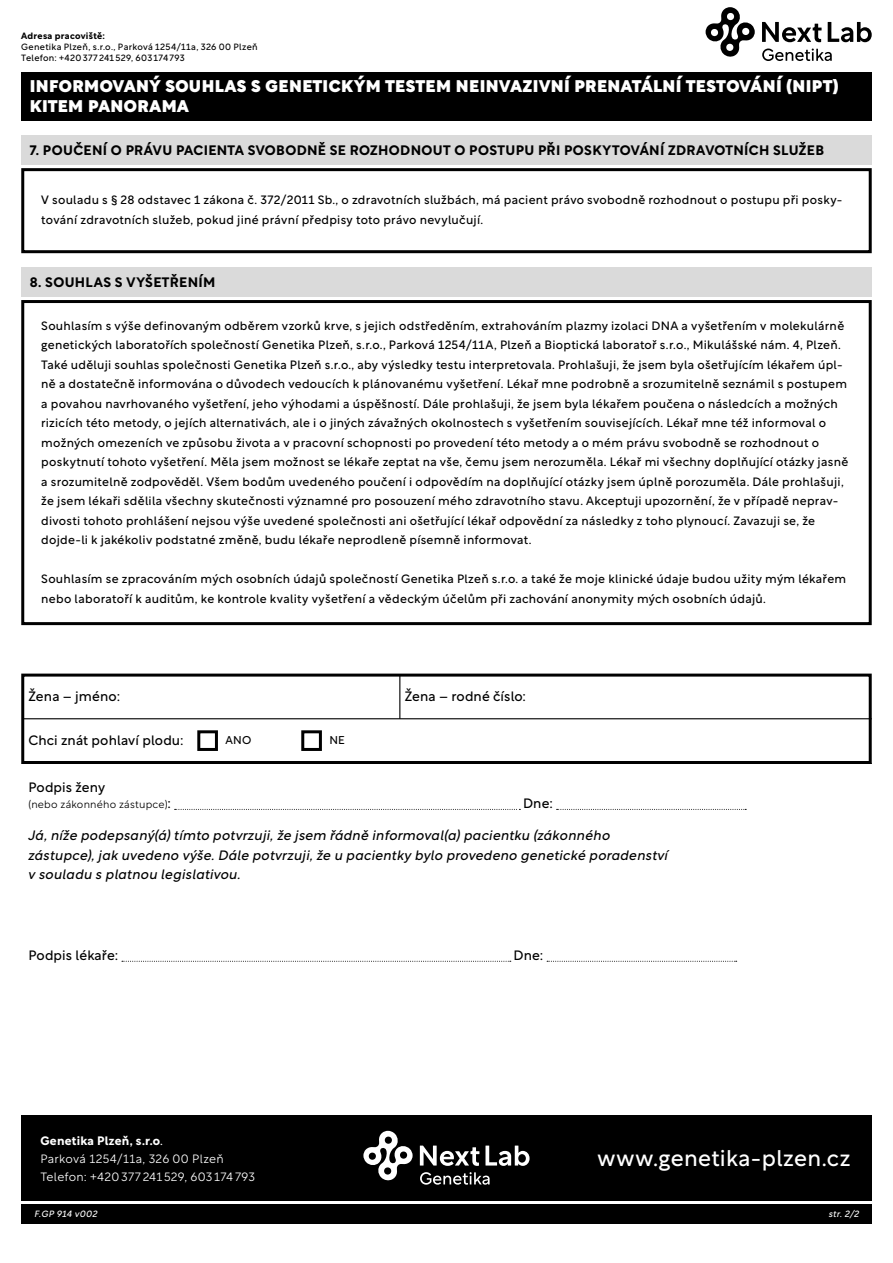
<style>
.page{position:relative;width:893px;height:1263px;background:#fff}
.page>*{position:absolute;margin:0;border:0;box-sizing:border-box;transform-origin:0 0}
.t1{font:22.5px "Rotunda";letter-spacing:.02em;color:#fff}
.t2{font:900 16.5px/19.8px "Rotunda";letter-spacing:.03em;color:#fff}
.t3{font:italic 13.5px/19.5px "Rotunda";letter-spacing:.015em;color:#000}
.t4{font:700 13.5px "Rotunda";letter-spacing:.03em;color:#000}
.t5{font:13.5px "Rotunda";letter-spacing:.01em;color:#000}
.t6{font:12px/19.5px "Rotunda";letter-spacing:.025em;color:#000}
.t7{font:300 12px/18px "Rotunda";letter-spacing:.02em;color:#fff}
.t8{font:11.25px "Rotunda";color:#000}
.t9{font:300 10.5px "Rotunda";letter-spacing:.02em;color:#000}
.t10{font:9px/10.8px "Rotunda";letter-spacing:.035em;color:#000}
.t11{font:italic 9px "Rotunda";letter-spacing:.035em;color:#fff}
.t12{font:700 9px "Rotunda";letter-spacing:.03em;color:#000}
.s1{font-weight:400;font-size:13.5px}
.s2{font-weight:700}
.s3{font-weight:400}
</style>
<div class="page">
<div style="left:21px;top:135px;width:851px;height:30px;background:#dadada"></div>
<div style="left:21px;top:168px;width:851px;height:85px;border:3px solid #000"></div>
<div style="left:21px;top:267px;width:851px;height:30px;background:#dadada"></div>
<div style="left:21px;top:300px;width:851px;height:325px;border:3px solid #000"></div>
<svg style="left:122px;top:961px;width:389px;height:1px"></svg>
<svg style="left:547px;top:961px;width:190px;height:1px"></svg>
<svg style="left:175px;top:809px;width:345px;height:1px"></svg>
<svg style="left:557px;top:809px;width:189px;height:1px"></svg>
<div style="left:21px;top:674px;width:851px;height:90px;border:3px solid #000"></div>
<hr style="left:22px;top:718px;width:850px;height:1px;background:#000">
<hr style="left:22px;top:763px;width:850px;height:1px;background:#000">
<div style="left:197px;top:730px;width:21px;height:21px;border:3px solid #000"></div>
<div style="left:301px;top:730px;width:21px;height:21px;border:3px solid #000"></div>
<hr style="left:399px;top:674px;width:1px;height:45px;background:#000">
<div style="left:21px;top:1115px;width:851px;height:85px;background:#000"></div>
<div style="left:21px;top:1204px;width:433px;height:19px;background:#000"></div>
<div style="left:439px;top:1204px;width:433px;height:19px;background:#000"></div>
<svg style="left:363px;top:1131px;width:50px;height:50px"></svg>
<svg style="left:420px;top:1145px;width:110px;height:21px"></svg>
<svg style="left:420px;top:1172px;width:70px;height:13px"></svg>
<div style="left:21px;top:72px;width:851px;height:49px;background:#000"></div>
<svg style="left:706px;top:7px;width:49px;height:50px"></svg>
<svg style="left:762px;top:22px;width:110px;height:20px"></svg>
<svg style="left:762px;top:49px;width:70px;height:12px"></svg>
<p class="t12" style="left:21px;top:28px;width:85px">Adresa pracoviště:</p>
<p class="t10" style="left:21px;top:41px;width:238px">Genetika Plzeň, s.r.o., Parková 1254/11a, 326 00 Plzeň<br>Telefon: +420377 241 529, 603 174793</p>
<h2 class="t2" style="left:30px;top:75px;width:810px">INFORMOVANÝ SOUHLAS S GENETICKÝM TESTEM NEINVAZIVNÍ PRENATÁLNÍ TESTOVÁNÍ (NIPT)<br>KITEM PANORAMA</h2>
<p class="t4" style="left:30px;top:138px;width:796px">7. POUČENÍ O PRÁVU PACIENTA SVOBODNĚ SE ROZHODNOUT O POSTUPU PŘI POSKYTOVÁNÍ ZDRAVOTNÍCH SLUŽEB</p>
<p class="t6" style="left:41px;top:189px;width:803px">V souladu s § 28 odstavec 1 zákona č. 372/2011 Sb., o zdravotních službách, má pacient právo svobodně rozhodnout o postupu při posky&shy;tování zdravotních služeb, pokud jiné právní předpisy toto právo nevylučují.</p>
<p class="t4" style="left:30px;top:270px;width:187px">8. SOUHLAS S VYŠETŘENÍM</p>
<p class="t6" style="left:41px;top:314px;width:809px">Souhlasím s výše definovaným odběrem vzorků krve, s jejich odstředěním, extrahováním plazmy izolaci DNA a vyšetřením v molekulárně genetických laboratořích společností Genetika Plzeň, s.r.o., Parková 1254/11A, Plzeň a Bioptická laboratoř s.r.o., Mikulášské nám. 4, Plzeň.<br>Také uděluji souhlas společnosti Genetika Plzeň s.r.o., aby výsledky testu interpretovala. Prohlašuji, že jsem byla ošetřujícím lékařem úpl&shy;ně a dostatečně informována o důvodech vedoucích k plánovanému vyšetření. Lékař mne podrobně a srozumitelně seznámil s postupem a povahou navrhovaného vyšetření, jeho výhodami a úspěšností. Dále prohlašuji, že jsem byla lékařem poučena o následcích a možných rizicích této metody, o jejích alternativách, ale i o jiných závažných okolnostech s vyšetřením souvisejících. Lékař mne též informoval o možných omezeních ve způsobu života a v pracovní schopnosti po provedení této metody a o mém právu svobodně se rozhodnout o poskytnutí tohoto vyšetření. Měla jsem možnost se lékaře zeptat na vše, čemu jsem nerozuměla. Lékař mi všechny doplňující otázky jasně a srozumitelně zodpověděl. Všem bodům uvedeného poučení i odpovědím na doplňující otázky jsem úplně porozuměla. Dále prohlašuji, že jsem lékaři sdělila všechny skutečnosti významné pro posouzení mého zdravotního stavu. Akceptuji upozornění, že v případě neprav&shy;divosti tohoto prohlášení nejsou výše uvedené společnosti ani ošetřující lékař odpovědní za následky z toho plynoucí. Zavazuji se, že dojde-li k jakékoliv podstatné změně, budu lékaře neprodleně písemně informovat.</p>
<p class="t6" style="left:41px;top:568px;width:806px">Souhlasím se zpracováním mých osobních údajů společností Genetika Plzeň s.r.o. a také že moje klinické údaje budou užity mým lékařem nebo laboratoří k auditům, ke kontrole kvality vyšetření a vědeckým účelům při zachování anonymity mých osobních údajů.</p>
<p class="t5" style="left:28px;top:685px;width:93px">Žena – jméno:</p>
<p class="t5" style="left:405px;top:685px;width:123px">Žena – rodné číslo:</p>
<p class="t5" style="left:28px;top:728px;width:157px">Chci znát pohlaví plodu:</p>
<p class="t8" style="left:225px;top:730px;width:27px">ANO</p>
<p class="t8" style="left:329px;top:730px;width:17px">NE</p>
<p class="t5" style="left:28px;top:775px;width:78px">Podpis ženy</p>
<p class="t9" style="left:28px;top:795px;width:144px">(nebo zákonného zástupce)<span class="s1">:</span></p>
<p class="t5" style="left:523px;top:791px;width:31px">Dne:</p>
<p class="t3" style="left:28px;top:824px;width:641px">Já, níže podepsaný(á) tímto potvrzuji, že jsem řádně informoval(a) pacientku (zákonného zástupce), jak uvedeno výše. Dále potvrzuji, že u pacientky bylo provedeno genetické poradenství v souladu s platnou legislativou.</p>
<p class="t5" style="left:28px;top:943px;width:91px">Podpis lékaře:</p>
<p class="t5" style="left:513px;top:943px;width:31px">Dne:</p>
<p class="t7" style="left:40px;top:1130px;width:216px"><span class="s2">Genetika Plzeň, s.r.o</span><span class="s3">.<br></span>Parková 1254/11a, 326 00 Plzeň<br>Telefon: +420377 241 529, 603 174793</p>
<p class="t11" style="left:34px;top:1206px;width:65px">F.GP 914 v002</p>
<p class="t11" style="left:828px;top:1206px;width:32px">str. 2/2</p>
<h1 class="t1" style="left:597px;top:1138px;width:255px">www.genetika-plzen.cz</h1>
</div>
